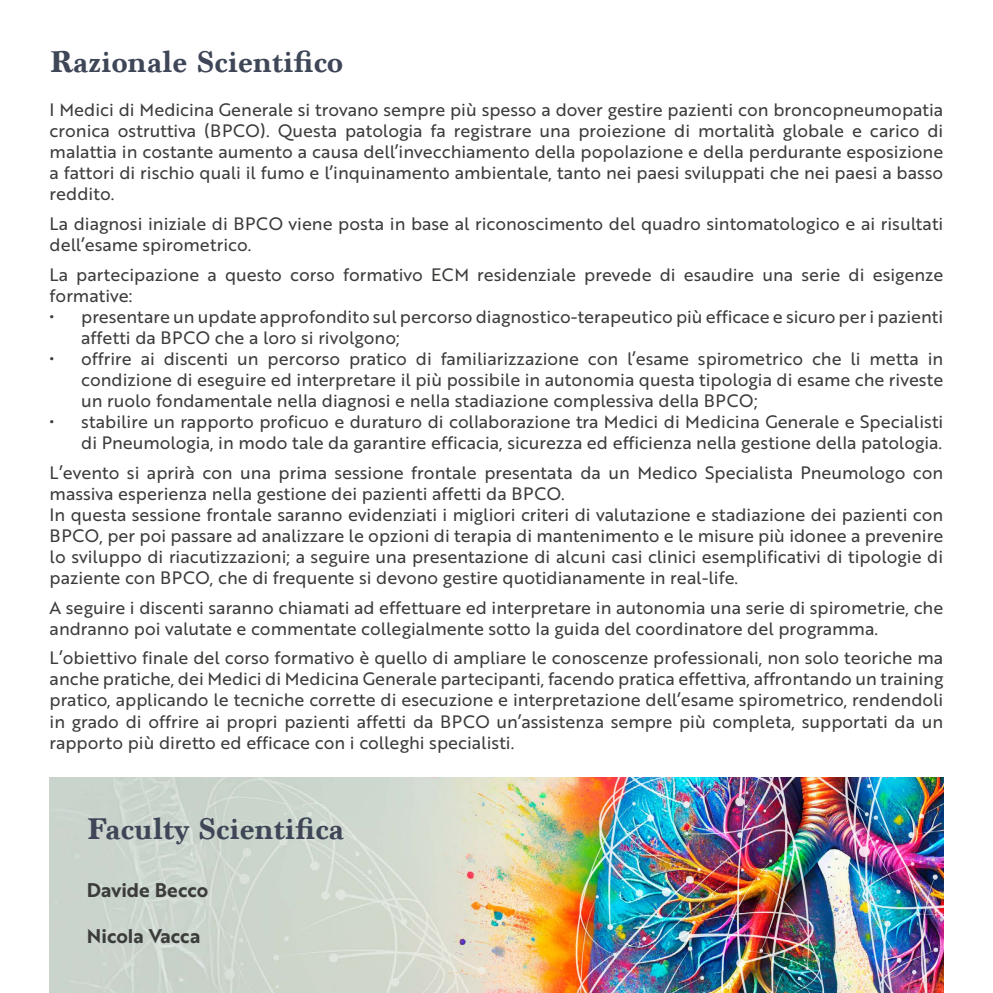
<style>
.page{position:relative;width:993px;height:993px;background:#fff}
.page>*{position:absolute;margin:0;border:0;box-sizing:border-box;transform-origin:0 0}
.t1{font:700 31.5px "Marion";color:#3e4657}
.t2{font:19.25px "Brother 1816 Bold";color:#3c3c3b}
.t3{font:17.5px/21px "Brother 1816 Regular";color:#3c3c3b}
</style>
<div class="page">
<img style="left:50px;top:777px;width:893px;height:215px">
<h1 class="t1" style="left:50px;top:43px;width:295px">Razionale Scientifico</h1>
<p class="t3" style="left:50px;top:99px;width:894px;text-align:justify">I Medici di Medicina Generale si trovano sempre più spesso a dover gestire pazienti con broncopneumopatia cronica ostruttiva (BPCO). Questa patologia fa registrare una proiezione di mortalità globale e carico di malattia in costante aumento a causa dell’invecchiamento della popolazione e della perdurante esposizione a fattori di rischio quali il fumo e l’inquinamento ambientale, tanto nei paesi sviluppati che nei paesi a basso reddito.</p>
<p class="t3" style="left:50px;top:212px;width:894px">La diagnosi iniziale di BPCO viene posta in base al riconoscimento del quadro sintomatologico e ai risultati dell’esame spirometrico.</p>
<p class="t3" style="left:50px;top:263px;width:894px">La partecipazione a questo corso formativo ECM residenziale prevede di esaudire una serie di esigenze formative:</p>
<p class="t3" style="left:81px;top:305px;width:863px;text-indent:-32px">• presentare un update approfondito sul percorso diagnostico-terapeutico più efficace e sicuro per i pazienti affetti da BPCO che a loro si rivolgono;</p>
<p class="t3" style="left:81px;top:347px;width:863px;text-align:justify;text-indent:-32px">• offrire ai discenti un percorso pratico di familiarizzazione con l’esame spirometrico che li metta in condizione di eseguire ed interpretare il più possibile in autonomia questa tipologia di esame che riveste un ruolo fondamentale nella diagnosi e nella stadiazione complessiva della BPCO;</p>
<p class="t3" style="left:50px;top:410px;width:894px;text-align:right">• stabilire un rapporto proficuo e duraturo di collaborazione tra Medici di Medicina Generale e Specialisti di Pneumologia, in modo tale da garantire efficacia, sicurezza ed efficienza nella gestione della patologia.</p>
<p class="t3" style="left:50px;top:461px;width:894px">L’evento si aprirà con una prima sessione frontale presentata da un Medico Specialista Pneumologo con massiva esperienza nella gestione dei pazienti affetti da BPCO.<br>In questa sessione frontale saranno evidenziati i migliori criteri di valutazione e stadiazione dei pazienti con BPCO, per poi passare ad analizzare le opzioni di terapia di mantenimento e le misure più idonee a prevenire lo sviluppo di riacutizzazioni; a seguire una presentazione di alcuni casi clinici esemplificativi di tipologie di paziente con BPCO, che di frequente si devono gestire quotidianamente in real-life.</p>
<p class="t3" style="left:50px;top:596px;width:894px">A seguire i discenti saranno chiamati ad effettuare ed interpretare in autonomia una serie di spirometrie, che andranno poi valutate e commentate collegialmente sotto la guida del coordinatore del programma.</p>
<p class="t3" style="left:50px;top:646px;width:895px;text-align:justify">L’obiettivo finale del corso formativo è quello di ampliare le conoscenze professionali, non solo teoriche ma anche pratiche, dei Medici di Medicina Generale partecipanti, facendo pratica effettiva, affrontando un training pratico, applicando le tecniche corrette di esecuzione e interpretazione dell’esame spirometrico, rendendoli in grado di offrire ai propri pazienti affetti da BPCO un’assistenza sempre più completa, supportati da un rapporto più diretto ed efficace con i colleghi specialisti.</p>
<h1 class="t1" style="left:87px;top:809px;width:259px">Faculty Scientifica</h1>
<p class="t2" style="left:87px;top:875px;width:123px">Davide Becco</p>
<p class="t2" style="left:87px;top:921px;width:115px">Nicola Vacca</p>
</div>
